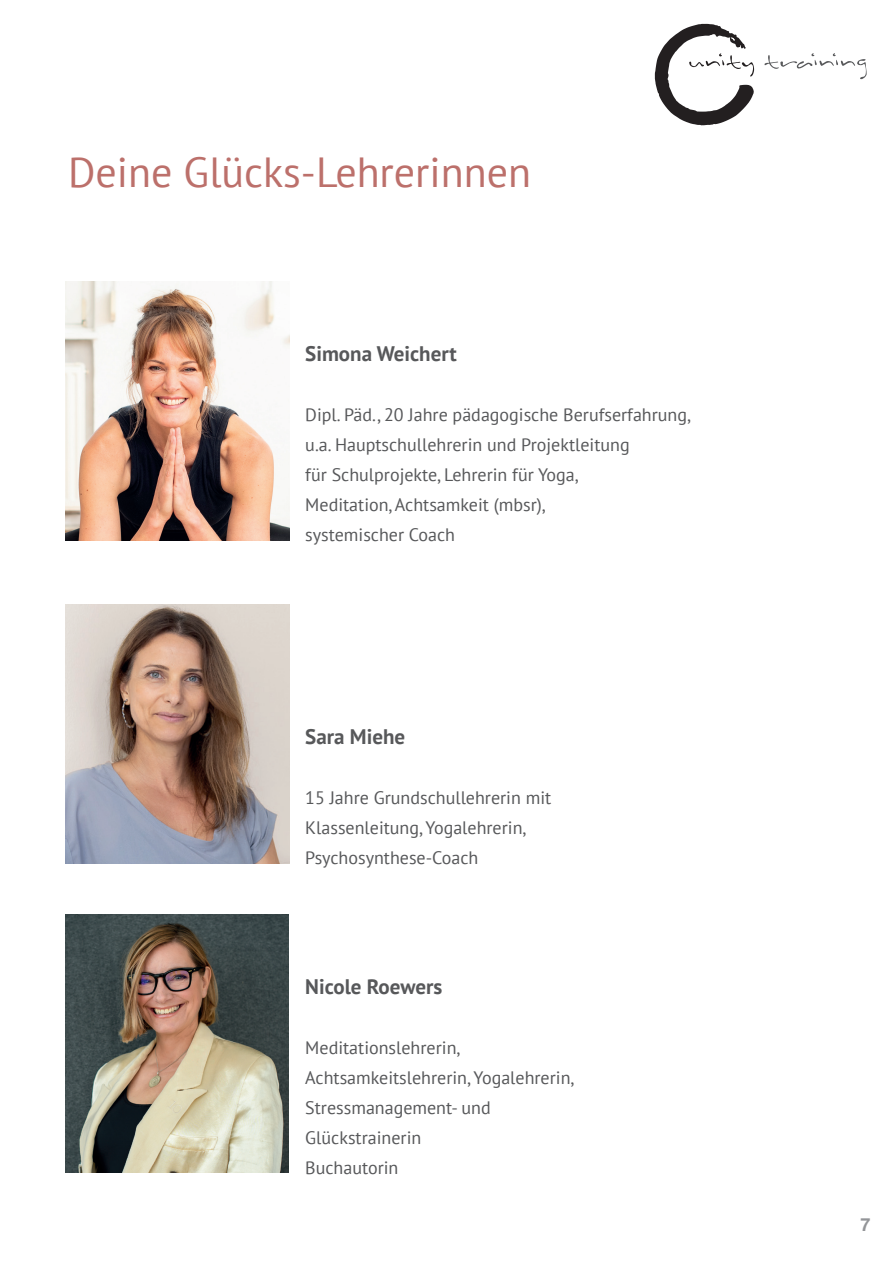
<style>
.page{position:relative;width:893px;height:1263px;background:#fff}
.page>*{position:absolute;margin:0;border:0;box-sizing:border-box;transform-origin:0 0}
.t1{font:42px "PT Sans";color:#bc706b}
.t2{font:700 21px "PT Sans";color:#57585a}
.t3{font:18px/30px "PT Sans";color:#57585a}
.t4{font:700 18px "Helvetica";color:#939598}
</style>
<div class="page">
<svg style="left:655px;top:24px;width:99px;height:101px"></svg>
<svg style="left:764px;top:53px;width:103px;height:26px"></svg>
<img style="left:66px;top:281px;width:223px;height:259px">
<img style="left:66px;top:605px;width:223px;height:258px">
<img style="left:65px;top:914px;width:224px;height:259px">
<h1 class="t1" style="left:68px;top:145px;width:465px">Deine Glücks-Lehrerinnen</h1>
<p class="t2" style="left:305px;top:340px;width:153px">Simona Weichert</p>
<p class="t3" style="left:305px;top:399px;width:387px">Dipl. Päd., 20 Jahre pädagogische Berufserfahrung, u.a. Hauptschullehrerin und Projektleitung<br>für Schulprojekte, Lehrerin für Yoga,<br>Meditation, Achtsamkeit (mbsr),<br>systemischer Coach</p>
<p class="t2" style="left:305px;top:723px;width:101px">Sara Miehe</p>
<p class="t3" style="left:305px;top:782px;width:248px">15 Jahre Grundschullehrerin mit<br>Klassenleitung, Yogalehrerin,<br>Psychosynthese-Coach</p>
<p class="t2" style="left:305px;top:973px;width:138px">Nicole Roewers</p>
<p class="t3" style="left:305px;top:1032px;width:270px">Meditationslehrerin,<br>Achtsamkeitslehrerin, Yogalehrerin,<br>Stressmanagement- und<br>Glückstrainerin<br>Buchautorin</p>
<p class="t4" style="left:861px;top:1213px;width:12px">7</p>
</div>
